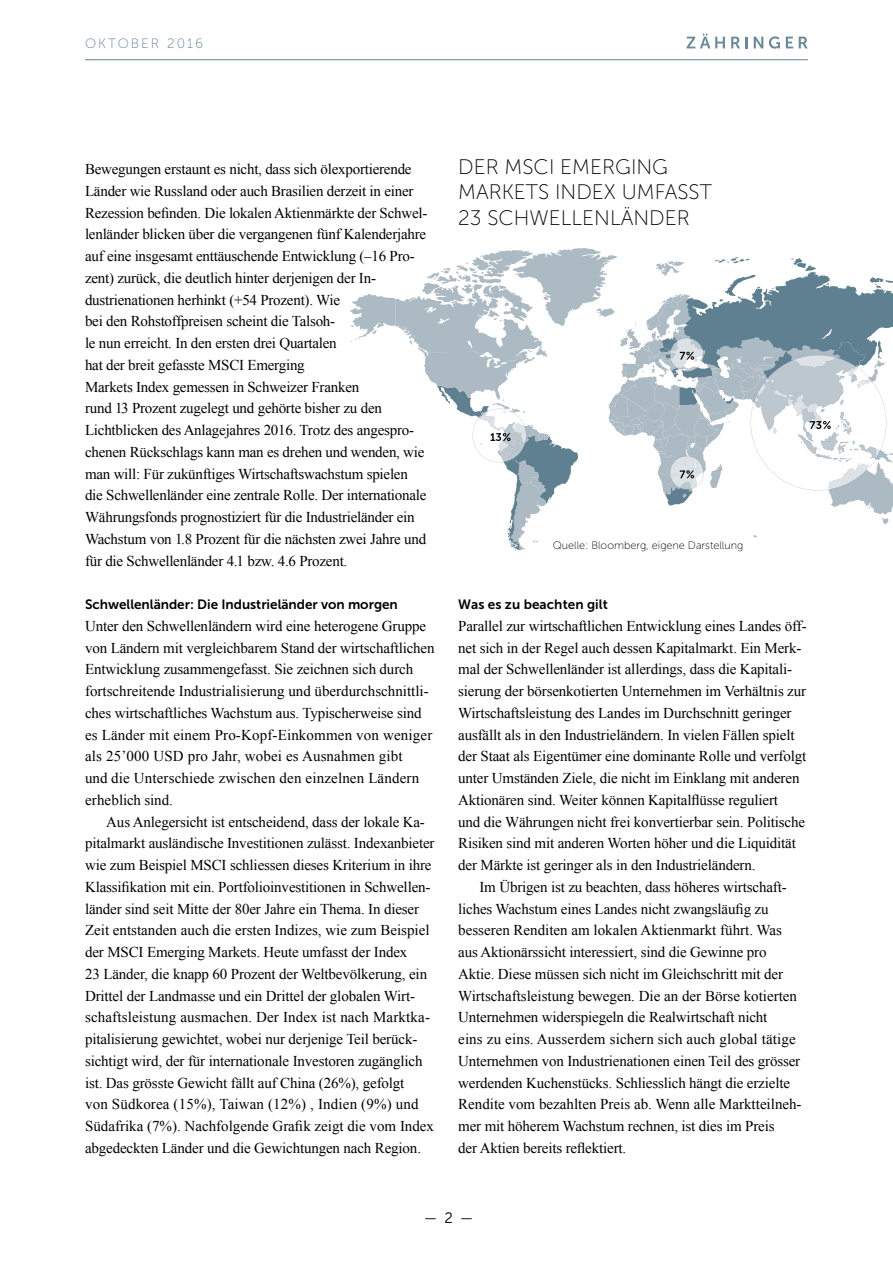
<style>
.page{position:relative;width:893px;height:1263px;background:#fff}
.page>*{position:absolute;margin:0;border:0;box-sizing:border-box;transform-origin:0 0}
.t1{font:21px/25.2px "Museo Sans 100";color:#000}
.t2{font:15px/21.8px "Times New Roman";letter-spacing:-.01em;color:#000}
.t3{font:15px "Museo Sans 300";color:#000}
.t4{font:13.5px "Museo Sans 700";color:#000}
.t5{font:13.5px "Museo Sans 100";letter-spacing:.15em;color:#5f8090}
.t6{font:10.8px "Museo Sans 100";color:#000}
</style>
<div class="page">
<hr style="left:85px;top:59px;width:723px;height:1px;background:#5f8090">
<svg style="left:686px;top:34px;width:39px;height:14px"></svg>
<svg style="left:731px;top:37px;width:16px;height:11px"></svg>
<svg style="left:754px;top:37px;width:9px;height:11px"></svg>
<svg style="left:769px;top:36px;width:11px;height:13px"></svg>
<svg style="left:786px;top:37px;width:7px;height:11px"></svg>
<svg style="left:799px;top:37px;width:9px;height:11px"></svg>
<svg style="left:350px;top:248px;width:543px;height:303px"></svg>
<p class="t5" style="left:85px;top:37px;width:120px">OKTOBER 2016</p>
<p class="t2" style="left:85px;top:158px;width:344px">Bewegungen erstaunt es nicht, dass sich ölexportierende Länder wie Russland oder auch Brasilien derzeit in einer Rezession befinden. Die lokalen Aktienmärkte der Schwel&shy;lenländer blicken über die vergangenen fünf Kalenderjahre auf eine insgesamt enttäuschende Entwicklung (–16 Pro&shy;zent) zurück, die deutlich hinter derjenigen der In&shy;dustrienationen herhinkt (+54 Prozent). Wie<br>bei den Rohstoffpreisen scheint die Talsoh-<br>le nun erreicht. In den ersten drei Quartalen<br>hat der breit gefasste MSCI Emerging<br>Markets Index gemessen in Schweizer Franken<br>rund 13 Prozent zugelegt und gehörte bisher zu den Lichtblicken des Anlagejahres 2016. Trotz des angespro&shy;chenen Rückschlags kann man es drehen und wenden, wie man will: Für zukünftiges Wirtschaftswachstum spielen die Schwellenländer eine zentrale Rolle. Der internationale Währungsfonds prognostiziert für die Industrieländer ein Wachstum von 1.8 Prozent für die nächsten zwei Jahre und für die Schwellenländer 4.1 bzw. 4.6 Prozent.</p>
<p class="t4" style="left:85px;top:597px;width:314px">Schwellenländer: Die Industrieländer von morgen</p>
<p class="t2" style="left:85px;top:615px;width:351px">Unter den Schwellenländern wird eine heterogene Gruppe von Ländern mit vergleichbarem Stand der wirtschaftlichen Entwicklung zusammengefasst. Sie zeichnen sich durch fortschreitende Industrialisierung und überdurchschnittli&shy;ches wirtschaftliches Wachstum aus. Typischerweise sind es Länder mit einem Pro-Kopf-Einkommen von weniger als 25’000 USD pro Jahr, wobei es Ausnahmen gibt<br>und die Unterschiede zwischen den einzelnen Ländern erheblich sind.</p>
<p class="t2" style="left:85px;top:810px;width:351px;text-indent:21px">Aus Anlegersicht ist entscheidend, dass der lokale Ka&shy;pitalmarkt ausländische Investitionen zulässt. Indexanbieter wie zum Beispiel MSCI schliessen dieses Kriterium in ihre Klassifikation mit ein. Portfolioinvestitionen in Schwellen&shy;länder sind seit Mitte der 80er Jahre ein Thema. In dieser Zeit entstanden auch die ersten Indizes, wie zum Beispiel der MSCI Emerging Markets. Heute umfasst der Index<br>23 Länder, die knapp 60 Prozent der Weltbevölkerung, ein Drittel der Landmasse und ein Drittel der globalen Wirt&shy;schaftsleistung ausmachen. Der Index ist nach Marktka&shy;pitalisierung gewichtet, wobei nur derjenige Teil berück&shy;sichtigt wird, der für internationale Investoren zugänglich ist. Das grösste Gewicht fällt auf China (26%), gefolgt<br>von Südkorea (15%), Taiwan (12%) , Indien (9%) und Südafrika (7%). Nachfolgende Grafik zeigt die vom Index abgedeckten Länder und die Gewichtungen nach Region.</p>
<h1 class="t1" style="left:458px;top:155px;width:255px">DER MSCI EMERGING<br>MARKETS INDEX UMFASST<br>23 SCHWELLENLÄNDER</h1>
<p class="t6" style="left:553px;top:540px;width:192px">Quelle: Bloomberg, eigene Darstellung</p>
<p class="t4" style="left:458px;top:597px;width:151px">Was es zu beachten gilt</p>
<p class="t2" style="left:458px;top:615px;width:350px">Parallel zur wirtschaftlichen Entwicklung eines Landes öff&shy;net sich in der Regel auch dessen Kapitalmarkt. Ein Merk&shy;mal der Schwellenländer ist allerdings, dass die Kapitali&shy;sierung der börsenkotierten Unternehmen im Verhältnis zur Wirtschaftsleistung des Landes im Durchschnitt geringer ausfällt als in den Industrieländern. In vielen Fällen spielt der Staat als Eigentümer eine dominante Rolle und verfolgt unter Umständen Ziele, die nicht im Einklang mit anderen Aktionären sind. Weiter können Kapitalflüsse reguliert<br>und die Währungen nicht frei konvertierbar sein. Politische Risiken sind mit anderen Worten höher und die Liquidität der Märkte ist geringer als in den Industrieländern.</p>
<p class="t2" style="left:458px;top:876px;width:345px;text-indent:21px">Im Übrigen ist zu beachten, dass höheres wirtschaft&shy;liches Wachstum eines Landes nicht zwangsläufig zu besseren Renditen am lokalen Aktienmarkt führt. Was aus Aktionärssicht interessiert, sind die Gewinne pro Aktie. Diese müssen sich nicht im Gleichschritt mit der Wirtschaftsleistung bewegen. Die an der Börse kotierten Unternehmen widerspiegeln die Realwirtschaft nicht<br>eins zu eins. Ausserdem sichern sich auch global tätige Unternehmen von Industrienationen einen Teil des grösser werdenden Kuchenstücks. Schliesslich hängt die erzielte Rendite vom bezahlten Preis ab. Wenn alle Marktteilneh&shy;mer mit höherem Wachstum rechnen, ist dies im Preis<br>der Aktien bereits reflektiert.</p>
<p class="t3" style="left:424px;top:1210px;width:51px">— 2 —</p>
</div>
